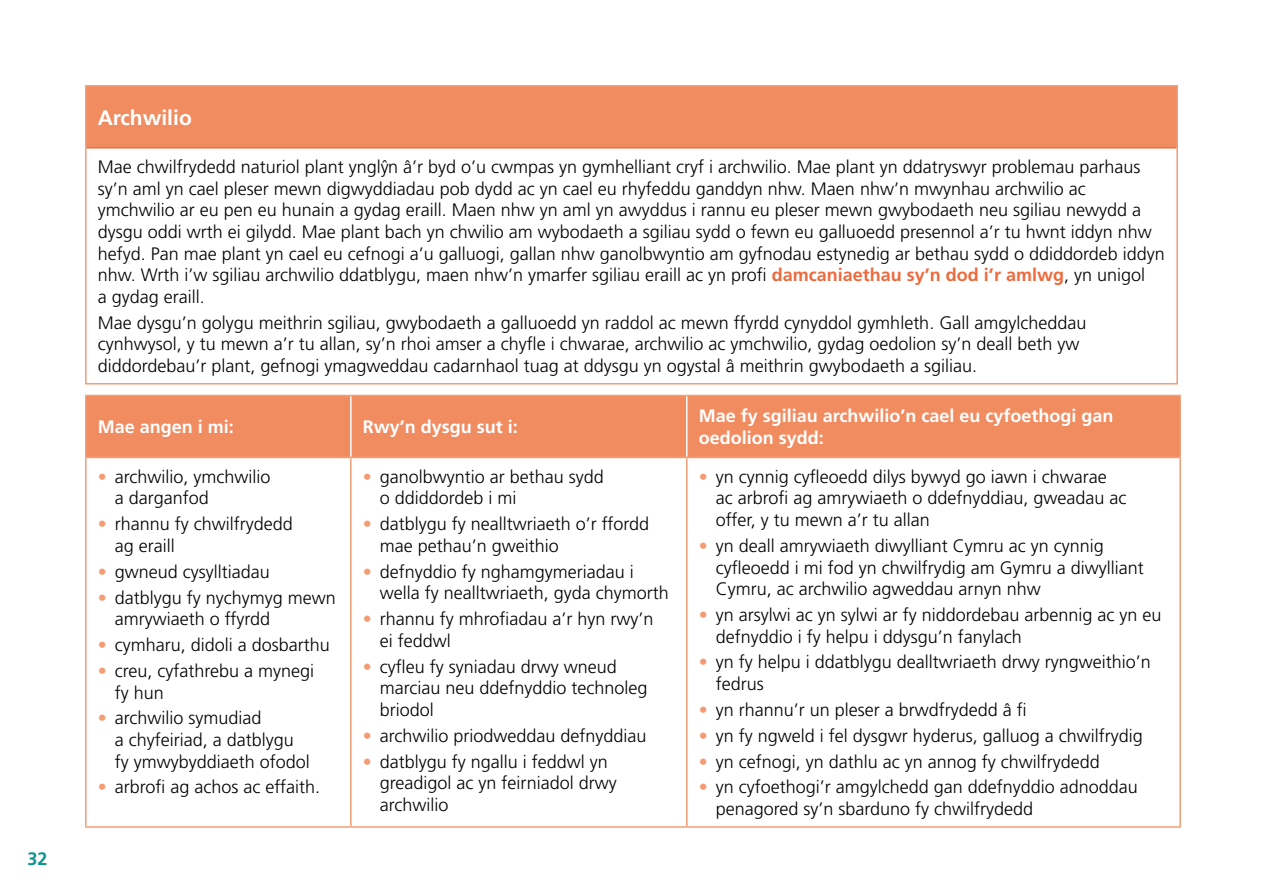
<style>
.page{position:relative;width:1263px;height:893px;background:#fff}
.page>*{position:absolute;margin:0;border:0;box-sizing:border-box;transform-origin:0 0}
.t1{font:700 21px "Frutiger LT Std";color:#fff}
.Table_bullets__exploration{font:300 18px/21.6px "Frutiger LT Std";color:#000}
.Table_text{font:300 18px/21.6px "Frutiger LT Std";color:#000}
.t2{font:700 18px/21.6px "Frutiger LT Std";color:#fff}
.t3{font:700 18px "Frutiger LT Std";color:#0b958e}
.s1{font-weight:700;color:#ed6a3d}
.s2{color:#f49c74}
</style>
<div class="page">
<div style="left:86px;top:86px;width:1091px;height:62px;background:#f18c61"></div>
<hr style="left:87px;top:147px;width:1089px;height:2px;background:#ed6a3d">
<hr style="left:85px;top:85px;width:1093px;height:2px;background:#f49c74">
<hr style="left:85px;top:87px;width:2px;height:61px;background:#f49c74">
<hr style="left:1176px;top:87px;width:2px;height:61px;background:#f49c74">
<hr style="left:85px;top:148px;width:2px;height:235px;background:#f49c74">
<hr style="left:1176px;top:148px;width:2px;height:235px;background:#f49c74">
<hr style="left:85px;top:383px;width:1093px;height:1px;background:#f49c74">
<div style="left:87px;top:396px;width:1092px;height:61px;background:#f18c61"></div>
<hr style="left:350px;top:396px;width:2px;height:61px;background:#fff">
<hr style="left:686px;top:396px;width:1px;height:61px;background:#fff">
<hr style="left:85px;top:458px;width:2px;height:368px;background:#f49c74">
<hr style="left:350px;top:458px;width:2px;height:368px;background:#f49c74">
<hr style="left:686px;top:458px;width:1px;height:368px;background:#f49c74">
<hr style="left:1179px;top:458px;width:2px;height:368px;background:#f49c74">
<hr style="left:85px;top:826px;width:266px;height:2px;background:#f49c74">
<hr style="left:351px;top:826px;width:336px;height:2px;background:#f49c74">
<hr style="left:687px;top:826px;width:494px;height:2px;background:#f49c74">
<hr style="left:85px;top:395px;width:266px;height:1px;background:#f49c74">
<hr style="left:85px;top:396px;width:2px;height:61px;background:#f49c74">
<hr style="left:351px;top:395px;width:336px;height:1px;background:#f49c74">
<hr style="left:687px;top:395px;width:494px;height:1px;background:#f49c74">
<hr style="left:1179px;top:396px;width:2px;height:61px;background:#f49c74">
<hr style="left:85px;top:457px;width:266px;height:1px;background:#f49c74">
<hr style="left:351px;top:457px;width:336px;height:1px;background:#f49c74">
<hr style="left:687px;top:457px;width:494px;height:1px;background:#f49c74">
<p class="t3" style="left:28px;top:848px;width:22px">32</p>
<p class="t1" style="left:98px;top:105px;width:96px">Archwilio</p>
<p class="Table_text" style="left:98px;top:156px;width:1068px">Mae chwilfrydedd naturiol plant ynglyˆn â’r byd o’u cwmpas yn gymhelliant cryf i archwilio. Mae plant yn ddatryswyr problemau parhaus sy’n aml yn cael pleser mewn digwyddiadau pob dydd ac yn cael eu rhyfeddu ganddyn nhw. Maen nhw’n mwynhau archwilio ac ymchwilio ar eu pen eu hunain a gydag eraill. Maen nhw yn aml yn awyddus i rannu eu pleser mewn gwybodaeth neu sgiliau newydd a dysgu oddi wrth ei gilydd. Mae plant bach yn chwilio am wybodaeth a sgiliau sydd o fewn eu galluoedd presennol a’r tu hwnt iddyn nhw hefyd. Pan mae plant yn cael eu cefnogi a’u galluogi, gallan nhw ganolbwyntio am gyfnodau estynedig ar bethau sydd o ddiddordeb iddyn nhw. Wrth i’w sgiliau archwilio ddatblygu, maen nhw’n ymarfer sgiliau eraill ac yn profi <span class="s1">damcaniaethau sy’n dod i’r amlwg</span>, yn unigol<br>a gydag eraill.</p>
<p class="Table_text" style="left:98px;top:312px;width:990px">Mae dysgu’n golygu meithrin sgiliau, gwybodaeth a galluoedd yn raddol ac mewn ffyrdd cynyddol gymhleth. Gall amgylcheddau cynhwysol, y tu mewn a’r tu allan, sy’n rhoi amser a chyfle i chwarae, archwilio ac ymchwilio, gydag oedolion sy’n deall beth yw diddordebau’r plant, gefnogi ymagweddau cadarnhaol tuag at ddysgu yn ogystal â meithrin gwybodaeth a sgiliau.</p>
<p class="t2" style="left:98px;top:416px;width:138px">Mae angen i mi:</p>
<p class="t2" style="left:363px;top:416px;width:157px">Rwy’n dysgu sut i:</p>
<p class="t2" style="left:699px;top:405px;width:416px">Mae fy sgiliau archwilio’n cael eu cyfoethogi gan oedolion sydd:</p>
<p class="Table_bullets__exploration" style="left:115px;top:466px;width:157px;text-indent:-17px"><span class="s2">•</span> archwilio, ymchwilio a darganfod</p>
<p class="Table_bullets__exploration" style="left:115px;top:514px;width:180px;text-indent:-17px"><span class="s2">•</span> rhannu fy chwilfrydedd ag eraill</p>
<p class="Table_bullets__exploration" style="left:98px;top:561px;width:174px"><span class="s2">•</span> gwneud cysylltiadau</p>
<p class="Table_bullets__exploration" style="left:115px;top:587px;width:223px;text-indent:-17px"><span class="s2">•</span> datblygu fy nychymyg mewn amrywiaeth o ffyrdd</p>
<p class="Table_bullets__exploration" style="left:98px;top:634px;width:234px"><span class="s2">•</span> cymharu, didoli a dosbarthu</p>
<p class="Table_bullets__exploration" style="left:115px;top:660px;width:201px;text-indent:-17px"><span class="s2">•</span> creu, cyfathrebu a mynegi fy hun</p>
<p class="Table_bullets__exploration" style="left:115px;top:708px;width:197px;text-indent:-17px"><span class="s2">•</span> archwilio symudiad<br>a chyfeiriad, a datblygu fy ymwybyddiaeth ofodol</p>
<p class="Table_bullets__exploration" style="left:98px;top:777px;width:224px"><span class="s2">•</span> arbrofi ag achos ac effaith.</p>
<p class="Table_bullets__exploration" style="left:716px;top:466px;width:412px;text-indent:-17px"><span class="s2">•</span> yn cynnig cyfleoedd dilys bywyd go iawn i chwarae ac arbrofi ag amrywiaeth o ddefnyddiau, gweadau ac offer, y tu mewn a’r tu allan</p>
<p class="Table_bullets__exploration" style="left:716px;top:535px;width:430px;text-indent:-17px"><span class="s2">•</span> yn deall amrywiaeth diwylliant Cymru ac yn cynnig cyfleoedd i mi fod yn chwilfrydig am Gymru a diwylliant<br>Cymru, ac archwilio agweddau arnyn nhw</p>
<p class="Table_bullets__exploration" style="left:716px;top:604px;width:447px;text-indent:-17px"><span class="s2">•</span> yn arsylwi ac yn sylwi ar fy niddordebau arbennig ac yn eu defnyddio i fy helpu i ddysgu’n fanylach</p>
<p class="Table_bullets__exploration" style="left:716px;top:652px;width:437px;text-indent:-17px"><span class="s2">•</span> yn fy helpu i ddatblygu dealltwriaeth drwy ryngweithio’n fedrus</p>
<p class="Table_bullets__exploration" style="left:699px;top:699px;width:330px"><span class="s2">•</span> yn rhannu’r un pleser a brwdfrydedd â fi</p>
<p class="Table_bullets__exploration" style="left:699px;top:725px;width:446px"><span class="s2">•</span> yn fy ngweld i fel dysgwr hyderus, galluog a chwilfrydig</p>
<p class="Table_bullets__exploration" style="left:699px;top:751px;width:403px"><span class="s2">•</span> yn cefnogi, yn dathlu ac yn annog fy chwilfrydedd</p>
<p class="Table_bullets__exploration" style="left:716px;top:777px;width:424px;text-indent:-17px"><span class="s2">•</span> yn cyfoethogi’r amgylchedd gan ddefnyddio adnoddau penagored sy’n sbarduno fy chwilfrydedd</p>
<p class="Table_bullets__exploration" style="left:380px;top:466px;width:226px;text-indent:-17px"><span class="s2">•</span> ganolbwyntio ar bethau sydd o ddiddordeb i mi</p>
<p class="Table_bullets__exploration" style="left:380px;top:514px;width:271px;text-indent:-17px"><span class="s2">•</span> datblygu fy nealltwriaeth o’r ffordd mae pethau’n gweithio</p>
<p class="Table_bullets__exploration" style="left:380px;top:561px;width:290px;text-indent:-17px"><span class="s2">•</span> defnyddio fy nghamgymeriadau i wella fy nealltwriaeth, gyda chymorth</p>
<p class="Table_bullets__exploration" style="left:380px;top:608px;width:275px;text-indent:-17px"><span class="s2">•</span> rhannu fy mhrofiadau a’r hyn rwy’n ei feddwl</p>
<p class="Table_bullets__exploration" style="left:380px;top:656px;width:269px;text-indent:-17px"><span class="s2">•</span> cyfleu fy syniadau drwy wneud marciau neu ddefnyddio technoleg briodol</p>
<p class="Table_bullets__exploration" style="left:363px;top:725px;width:285px"><span class="s2">•</span> archwilio priodweddau defnyddiau</p>
<p class="Table_bullets__exploration" style="left:380px;top:751px;width:239px;text-indent:-17px"><span class="s2">•</span> datblygu fy ngallu i feddwl yn greadigol ac yn feirniadol drwy archwilio</p>
</div>
